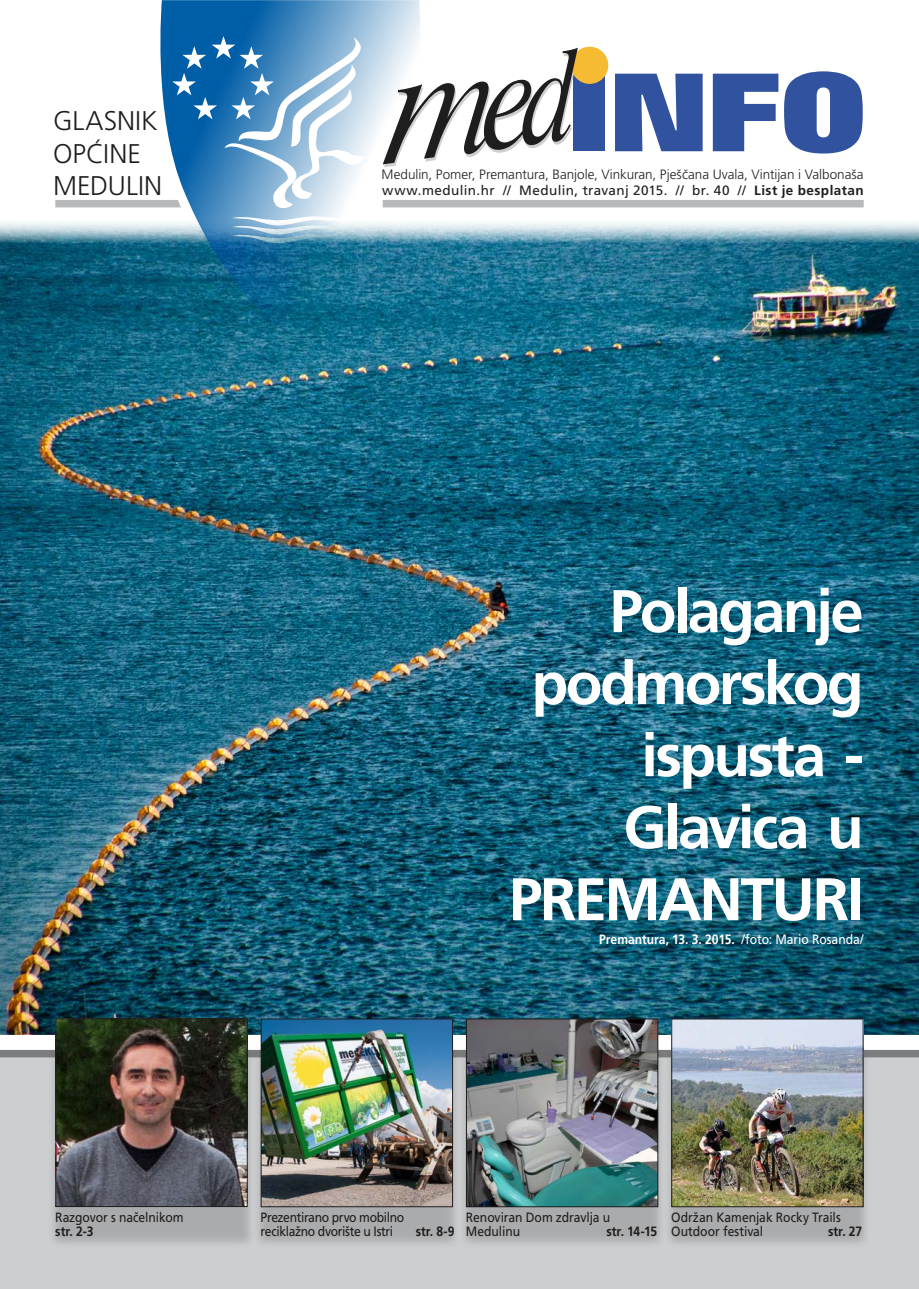
<style>
.page{position:relative;width:919px;height:1289px;background:#fff}
.page>*{position:absolute;margin:0;border:0;box-sizing:border-box;transform-origin:0 0}
.t1{font:700 60px/72px "Frutiger";letter-spacing:-.045em;color:#fff;text-align:right}
.t2{font:300 27px/32.4px "Frutiger";color:#1f1e1f}
.t3{font:300 13.5px/16.2px "Frutiger";letter-spacing:-.005em;color:#1f1e1f}
.t4{font:13.5px/13.5px "Frutiger";letter-spacing:-.01em;color:#1f1e1f;scale:.9 1}
.t5{font:13.5px/13.5px "Frutiger";letter-spacing:-.03em;color:#1f1e1f;scale:.9 1}
.t6{font:700 13.5px "Frutiger";letter-spacing:-.005em;color:#fff;scale:.9 1}
.t7{font:700 13.5px "Frutiger";color:#1f1e1f;scale:.9 1}
.s1{font-weight:400}
.s2{font-weight:700}
</style>
<div class="page">
<div style="left:0;top:1057px;width:918px;height:231px;background:#cdcecf"></div>
<svg style="left:161px;top:0;width:259px;height:218px"></svg>
<svg style="left:233px;top:216px;width:127px;height:2px"></svg>
<svg style="left:604px;top:76px;width:1px;height:75px"></svg>
<svg style="left:712px;top:71px;width:151px;height:83px"></svg>
<svg style="left:615px;top:74px;width:88px;height:78px"></svg>
<div style="left:572px;top:74px;width:32px;height:77px;background:#31529e"></div>
<div style="left:571px;top:47px;width:37px;height:37px;background:#f5bb33;border-radius:50%"></div>
<svg style="left:382px;top:48px;width:197px;height:119px"></svg>
<div style="left:382px;top:200px;width:481px;height:7px;background:#b8b9bb"></div>
<div style="left:0;top:1049px;width:918px;height:8px;background:#7c7d7f"></div>
<svg style="left:55px;top:34px;width:310px;height:174px"></svg>
<img style="left:0;top:218px;width:918px;height:816px">
<div style="left:47px;top:1044px;width:209px;height:204px;background:#1f1e1f;opacity:.2"></div>
<img style="left:57px;top:1020px;width:188px;height:184px">
<div style="left:55px;top:1018px;width:192px;height:188px;border:1px solid #1f1e1f"></div>
<div style="left:252px;top:1044px;width:209px;height:205px;background:#1f1e1f;opacity:.2"></div>
<img style="left:263px;top:1020px;width:188px;height:185px">
<div style="left:261px;top:1018px;width:192px;height:189px;border:1px solid #1f1e1f"></div>
<div style="left:458px;top:1044px;width:208px;height:205px;background:#1f1e1f;opacity:.2"></div>
<img style="left:468px;top:1020px;width:188px;height:185px">
<div style="left:466px;top:1018px;width:192px;height:189px;border:1px solid #1f1e1f"></div>
<div style="left:663px;top:1044px;width:208px;height:205px;background:#1f1e1f;opacity:.2"></div>
<img style="left:673px;top:1020px;width:188px;height:185px">
<div style="left:671px;top:1018px;width:192px;height:189px;border:1px solid #1f1e1f"></div>
<h2 class="t2" style="left:53px;top:105px;width:111px">GLASNIK<br>OPĆINE<br>MEDULIN</h2>
<p class="t3" style="left:381px;top:166px;width:483px">Medulin, Pomer, Premantura, Banjole, Vinkuran, Pješčana Uvala, Vintijan i Valbonaša <span class="s1">www.medulin.hr // Medulin, travanj 2015. // br. 40 //</span> <span class="s2">List je besplatan</span></p>
<h1 class="t1" style="left:509px;top:574px;width:356px">Polaganje podmorskog ispusta -<br>Glavica u<br>PREMANTURI</h1>
<p class="t6" style="left:599px;top:930px;width:295px">Premantura, 13. 3. 2015. <span class="s1">/foto: Mario Rosanda/</span></p>
<p class="t4" style="left:55px;top:1210px;width:144px">Razgovor s načelnikom</p>
<p class="t7" style="left:55px;top:1223px;width:44px">str. 2-3</p>
<p class="t5" style="left:260px;top:1210px;width:161px">Prezentirano prvo mobilno reciklažno dvorište u Istri</p>
<p class="t7" style="left:415px;top:1223px;width:45px">str. 8-9</p>
<p class="t4" style="left:466px;top:1210px;width:162px">Renoviran Dom zdravlja u<br>Medulinu</p>
<p class="t7" style="left:606px;top:1223px;width:58px">str. 14-15</p>
<p class="t4" style="left:671px;top:1210px;width:190px">Održan Kamenjak Rocky Trails<br>Outdoor festival</p>
<p class="t7" style="left:828px;top:1223px;width:39px">str. 27</p>
</div>
